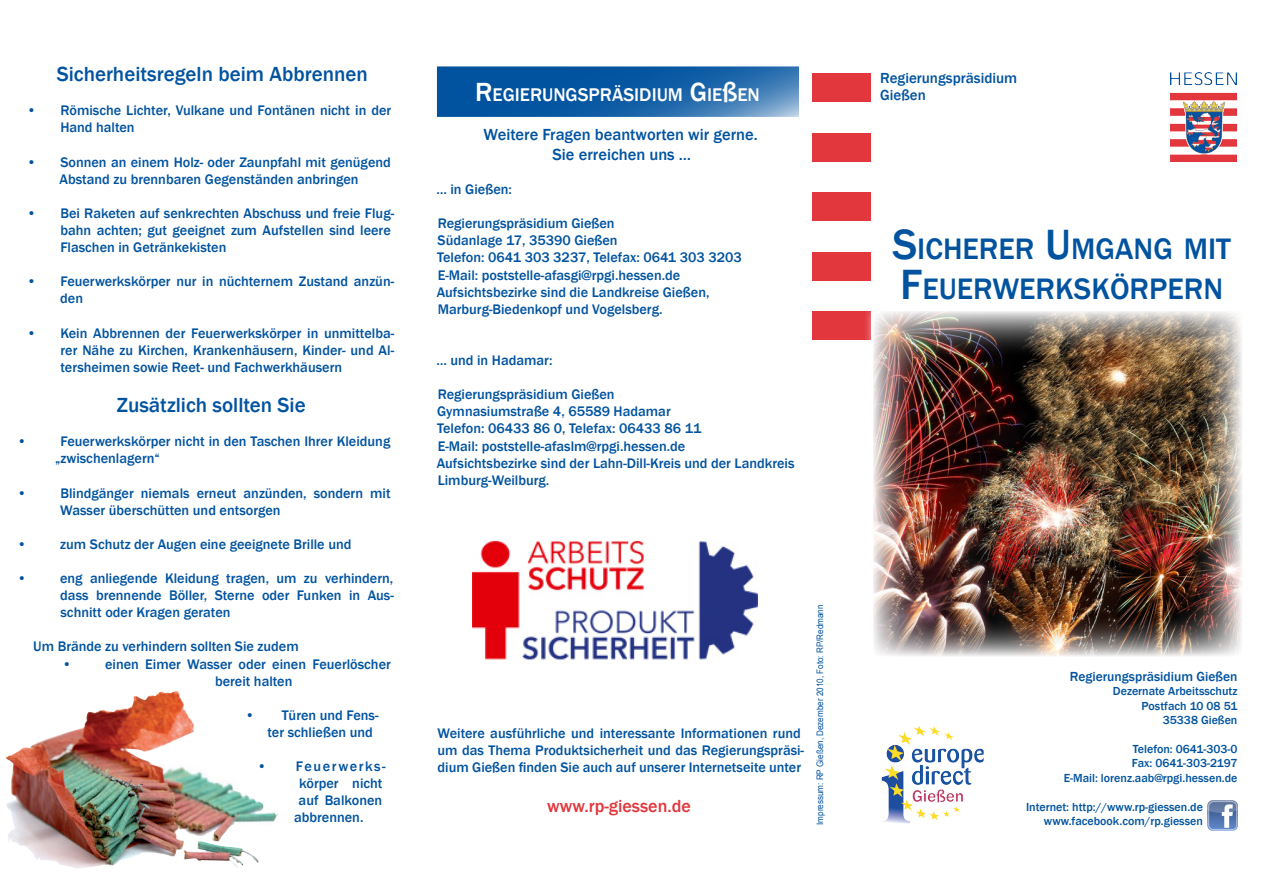
<style>
.page{position:relative;width:1263px;height:893px;background:#fff}
.page>*{position:absolute;margin:0;border:0;box-sizing:border-box;transform-origin:0 0}
.t1{font:500 30.45px/40.5px "Franklin Gothic";color:#0153a0}
.t2{font:500 21px "Franklin Gothic";color:#0153a0}
.t3{font:500 18.9px "Franklin Gothic";color:#fff}
.t4{font:500 18px "Franklin Gothic";color:#e1373d}
.t5{font:500 16.5px "Franklin Gothic";color:#0153a0}
.t6{font:500 15px/16.5px "Franklin Gothic";color:#0153a0}
.t7{font:500 14.25px/17.1px "Franklin Gothic";color:#0153a0}
.t8{font:500 14.25px "Franklin Gothic";letter-spacing:.11em;color:#0153a0}
.t9{font:500 13.5px "Franklin Gothic";color:#0153a0}
.t10{font:500 12px "Franklin Gothic";color:#0153a0}
.t11{font:9px "Arial";color:#0153a0;scale:.9 1}
.s1{font-size:27px}
.s2{font-size:43.5px}
</style>
<div class="page">
<div style="left:812px;top:73px;width:59px;height:29px;background:#e1373d"></div>
<div style="left:812px;top:133px;width:59px;height:29px;background:#e1373d"></div>
<div style="left:812px;top:192px;width:59px;height:29px;background:#e1373d"></div>
<div style="left:812px;top:252px;width:59px;height:29px;background:#e1373d"></div>
<div style="left:812px;top:311px;width:59px;height:29px;background:#e1373d"></div>
<img style="left:1170px;top:73px;width:67px;height:89px">
<img style="left:883px;top:727px;width:99px;height:95px">
<svg style="left:440px;top:69px;width:356px;height:45px;background:#1561a7"></svg>
<div style="left:437px;top:66px;width:362px;height:51px;border:2px solid #0153a0"></div>
<img style="left:472px;top:541px;width:285px;height:119px">
<div style="left:863px;top:302px;width:389px;height:364px;background:#fff"></div>
<img style="left:873px;top:311px;width:369px;height:345px">
<img style="left:6px;top:691px;width:272px;height:177px">
<img style="left:1207px;top:800px;width:30px;height:30px">
<p class="t2" style="left:57px;top:61px;width:313px">Sicherheitsregeln beim Abbrennen</p>
<p class="t7" style="left:60px;top:102px;width:332px;text-indent:-34px">• Römische Lichter, Vulkane und Fontänen nicht in der<br>Hand halten</p>
<p class="t7" style="left:27px;top:154px;width:366px;text-align:center">• Sonnen an einem Holz- oder Zaunpfahl mit genügend<br>Abstand zu brennbaren Gegenständen anbringen</p>
<p class="t7" style="left:60px;top:205px;width:335px;text-indent:-34px">• Bei Raketen auf senkrechten Abschuss und freie Flug&shy;bahn achten; gut geeignet zum Aufstellen sind leere<br>Flaschen in Getränkekisten</p>
<p class="t7" style="left:60px;top:273px;width:335px;text-indent:-34px">• Feuerwerkskörper nur in nüchternem Zustand anzün&shy;den</p>
<p class="t7" style="left:60px;top:325px;width:335px;text-align:justify;text-indent:-34px">• Kein Abbrennen der Feuerwerkskörper in unmittelba&shy;rer Nähe zu Kirchen, Krankenhäusern, Kinder- und Al&shy;tersheimen sowie Reet- und Fachwerkhäusern</p>
<p class="t2" style="left:117px;top:392px;width:190px">Zusätzlich sollten Sie</p>
<p class="t7" style="left:55px;top:433px;width:337px;text-indent:-38px">• Feuerwerkskörper nicht in den Taschen Ihrer Kleidung „zwischenlagern“</p>
<p class="t7" style="left:60px;top:484px;width:332px;text-indent:-43px">• Blindgänger niemals erneut anzünden, sondern mit<br>Wasser überschütten und entsorgen</p>
<p class="t7" style="left:17px;top:536px;width:336px">• zum Schutz der Augen eine geeignete Brille und</p>
<p class="t7" style="left:60px;top:570px;width:335px;text-align:justify;text-indent:-43px">• eng anliegende Kleidung tragen, um zu verhindern, dass brennende Böller, Sterne oder Funken in Aus&shy;schnitt oder Kragen geraten</p>
<p class="t7" style="left:33px;top:638px;width:267px">Um Brände zu verhindern sollten Sie zudem</p>
<p class="t7" style="left:215px;top:655px;width:177px;text-indent:-153px">• einen Eimer Wasser oder einen Feuerlöscher bereit halten</p>
<p class="t7" style="left:268px;top:707px;width:112px;text-indent:-22px">• Türen und Fens&shy;ter schließen und</p>
<p class="t8" style="left:257px;top:757px;width:130px">• Feuerwerks-</p>
<p class="t7" style="left:299px;top:775px;width:85px">körper nicht</p>
<p class="t7" style="left:299px;top:792px;width:85px">auf Balkonen</p>
<p class="t7" style="left:294px;top:809px;width:71px">abbrennen.</p>
<h3 class="t3" style="left:475px;top:83px;width:286px"><span class="s1">R</span>EGIERUNGSPRÄSIDIUM <span class="s1">G</span>IE<span class="s1">ß</span>EN</h3>
<p class="t5" style="left:484px;top:124px;width:276px">Weitere Fragen beantworten wir gerne.</p>
<p class="t5" style="left:552px;top:144px;width:140px">Sie erreichen uns …</p>
<p class="t7" style="left:436px;top:181px;width:77px">… in Gießen:</p>
<p class="t7" style="left:438px;top:215px;width:178px">Regierungspräsidium Gießen</p>
<p class="t7" style="left:438px;top:232px;width:181px">Südanlage 17, 35390 Gießen</p>
<p class="t7" style="left:437px;top:249px;width:306px">Telefon: 0641 303 3237, Telefax: 0641 303 3203</p>
<p class="t7" style="left:438px;top:266px;width:244px">E-Mail: poststelle-afasgi@rpgi.hessen.de</p>
<p class="t7" style="left:437px;top:283px;width:274px">Aufsichtsbezirke sind die Landkreise Gießen,</p>
<p class="t7" style="left:438px;top:301px;width:226px">Marburg-Biedenkopf und Vogelsberg.</p>
<p class="t7" style="left:436px;top:352px;width:118px">… und in Hadamar:</p>
<p class="t7" style="left:438px;top:386px;width:178px">Regierungspräsidium Gießen</p>
<p class="t7" style="left:437px;top:403px;width:235px">Gymnasiumstraße 4, 65589 Hadamar</p>
<p class="t7" style="left:437px;top:420px;width:266px">Telefon: 06433 86 0, Telefax: 06433 86 11</p>
<p class="t7" style="left:438px;top:437px;width:249px">E-Mail: poststelle-afaslm@rpgi.hessen.de</p>
<p class="t7" style="left:437px;top:454px;width:359px">Aufsichtsbezirke sind der Lahn-Dill-Kreis und der Landkreis<br>Limburg-Weilburg.</p>
<p class="t7" style="left:438px;top:725px;width:368px">Weitere ausführliche und interessante Informationen rund um das Thema Produktsicherheit und das Regierungspräsi&shy;dium Gießen finden Sie auch auf unserer Internetseite unter</p>
<p class="t4" style="left:547px;top:795px;width:145px">www.rp-giessen.de</p>
<p class="t11" style="left:814px;top:825px;width:246px;rotate:-90deg">Impressum: RP Gießen, Dezember 2010, Foto: RP/Redmann</p>
<p class="t6" style="left:880px;top:70px;width:138px">Regierungspräsidium<br>Gießen</p>
<p class="t1" style="left:892px;top:229px;width:340px"><span class="s2">S</span>ICHERER <span class="s2">U</span>MGANG MIT<br><span class="s2">F</span>EUERWERKSKÖRPERN</p>
<p class="t9" style="left:1070px;top:668px;width:169px">Regierungspräsidium Gießen</p>
<p class="t10" style="left:1113px;top:684px;width:126px">Dezernate Arbeitsschutz</p>
<p class="t10" style="left:1141px;top:698px;width:97px">Postfach 10 08 51</p>
<p class="t10" style="left:1163px;top:713px;width:76px">35338 Gießen</p>
<p class="t10" style="left:1133px;top:741px;width:106px">Telefon: 0641-303-0</p>
<p class="t10" style="left:1132px;top:756px;width:107px">Fax: 0641-303-2197</p>
<p class="t10" style="left:1064px;top:770px;width:175px">E-Mail: lorenz.aab@rpgi.hessen.de</p>
<p class="t10" style="left:1026px;top:799px;width:178px">Internet: http://www.rp-giessen.de</p>
<p class="t10" style="left:1044px;top:813px;width:161px">www.facebook.com/rp.giessen</p>
</div>
